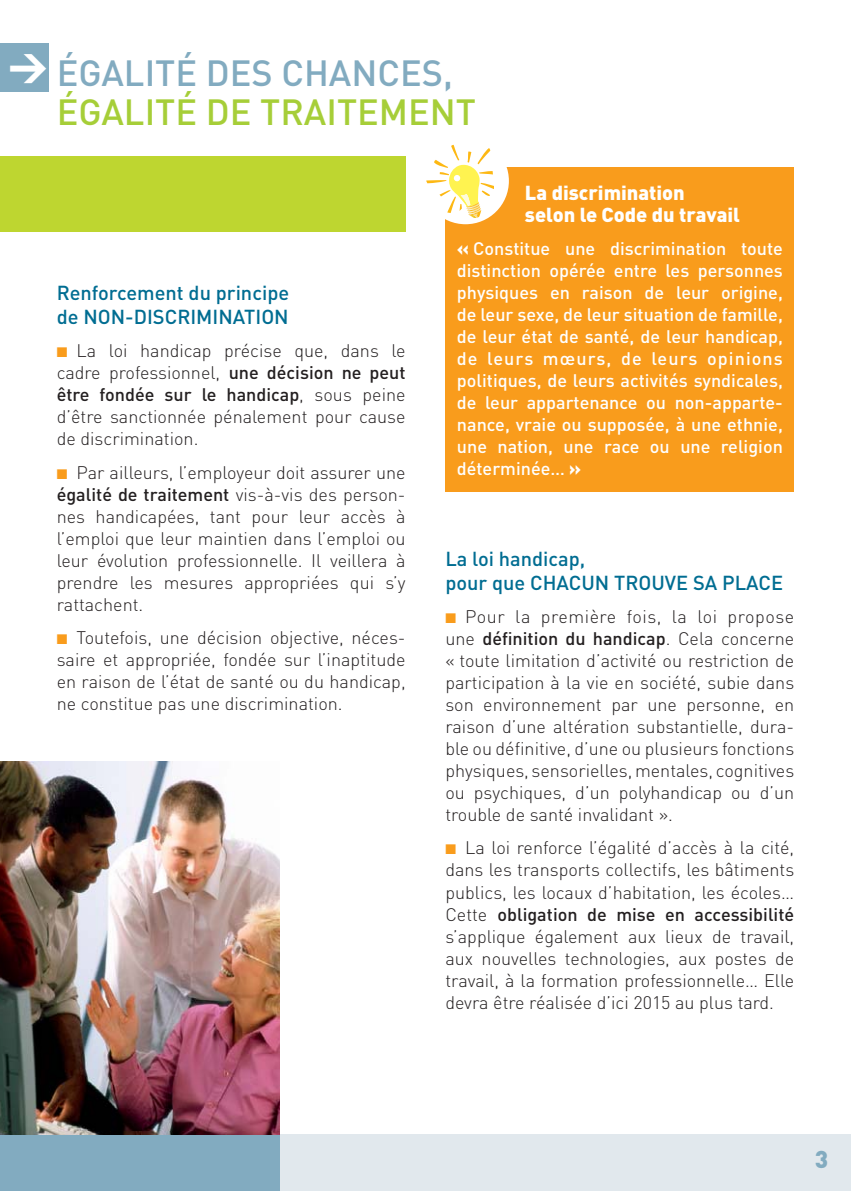
<style>
.page{position:relative;width:851px;height:1191px;background:#fff}
.page>*{position:absolute;margin:0;border:0;box-sizing:border-box;transform-origin:0 0}
.t1{font:900 38.6px "DIN";color:#fff}
.t2{font:500 36px "DIN";color:#a6ce38}
.t3{font:500 36px "DIN";color:#82abc0}
.t4{font:900 24px "DIN";color:#82abc0}
.t5{font:500 20px/24px "DIN";color:#006d92}
.t6{font:900 20px/22px "DIN";color:#fff}
.t7{font:300 18px/22px "DIN";color:#231f20;text-align:justify}
.t8{font:500 18px/22px "DIN";color:#fff;text-align:justify}
.s1{color:#f99c1c}
.s2{font-weight:500}
.s3{font-weight:900}
</style>
<div class="page">
<div style="left:0;top:1134px;width:850px;height:57px;background:#e1e8ed"></div>
<img style="left:0;top:762px;width:280px;height:373px">
<div style="left:0;top:44px;width:48px;height:48px;background:#82abc0"></div>
<div style="left:0;top:1135px;width:280px;height:56px;background:#82abc0"></div>
<div style="left:445px;top:167px;width:349px;height:324px;background:#f99c1c"></div>
<div style="left:422px;top:137px;width:87px;height:87px;background:#fff;border-radius:50%"></div>
<svg style="left:426px;top:145px;width:67px;height:73px"></svg>
<svg style="left:453px;top:174px;width:7px;height:8px"></svg>
<div style="left:0;top:157px;width:405px;height:75px;background:#bed630"></div>
<h1 class="t1" style="left:8px;top:49px;width:41px">&gt;</h1>
<h2 class="t3" style="left:57px;top:58px;width:397px">ÉGALITÉ DES CHANCES,</h2>
<h2 class="t2" style="left:57px;top:97px;width:421px">ÉGALITÉ DE TRAITEMENT</h2>
<p class="t5" style="left:57px;top:282px;width:234px">Renforcement du principe de NON-DISCRIMINATION</p>
<p class="t7" style="left:57px;top:342px;width:350px"><span class="s1">■</span> La loi handicap précise que, dans le cadre professionnel, <span class="s2">une décision ne peut être fondée sur le handicap</span>, sous peine d’être sanctionnée pénalement pour cause de discrimination.</p>
<p class="t7" style="left:57px;top:463px;width:350px"><span class="s1">■</span> Par ailleurs, l’employeur doit assurer une <span class="s2">égalité de traitement</span> vis-à-vis des person&shy;nes handicapées, tant pour leur accès à l’emploi que leur maintien dans l’emploi ou leur évolution professionnelle. Il veillera à prendre les mesures appropriées qui s’y rattachent.</p>
<p class="t7" style="left:57px;top:628px;width:350px"><span class="s1">■</span> Toutefois, une décision objective, néces&shy;saire et appropriée, fondée sur l’inaptitude en raison de l’état de santé ou du handicap, ne constitue pas une discrimination.</p>
<p class="t6" style="left:525px;top:183px;width:216px">La discrimination selon le Code du travail</p>
<p class="t8" style="left:457px;top:239px;width:327px"><span class="s3">«</span> Constitue une discrimination toute distinction opérée entre les personnes physiques en raison de leur origine, de leur sexe, de leur situation de famille, de leur état de santé, de leur handicap, de leurs mœurs, de leurs opinions politiques, de leurs activités syndicales, de leur appartenance ou non-apparte&shy;nance, vraie ou supposée, à une ethnie, une nation, une race ou une religion déterminée… <span class="s3">»</span></p>
<p class="t5" style="left:445px;top:547px;width:339px">La loi handicap,<br>pour que CHACUN TROUVE SA PLACE</p>
<p class="t7" style="left:445px;top:607px;width:350px"><span class="s1">■</span> Pour la première fois, la loi propose une <span class="s2">définition du handicap</span>. Cela concerne « toute limitation d’activité ou restriction de participation à la vie en société, subie dans son environnement par une personne, en raison d’une altération substantielle, dura&shy;ble ou définitive, d’une ou plusieurs fonctions physiques, sensorielles, mentales, cognitives ou psychiques, d’un polyhandicap ou d’un trouble de santé invalidant ».</p>
<p class="t7" style="left:445px;top:839px;width:350px"><span class="s1">■</span> La loi renforce l’égalité d’accès à la cité, dans les transports collectifs, les bâtiments publics, les locaux d’habitation, les écoles… Cette <span class="s2">obligation de mise en accessibilité </span>s’applique également aux lieux de travail, aux nouvelles technologies, aux postes de travail, à la formation professionnelle… Elle devra être réalisée d’ici 2015 au plus tard.</p>
<h3 class="t4" style="left:814px;top:1148px;width:15px">3</h3>
</div>
